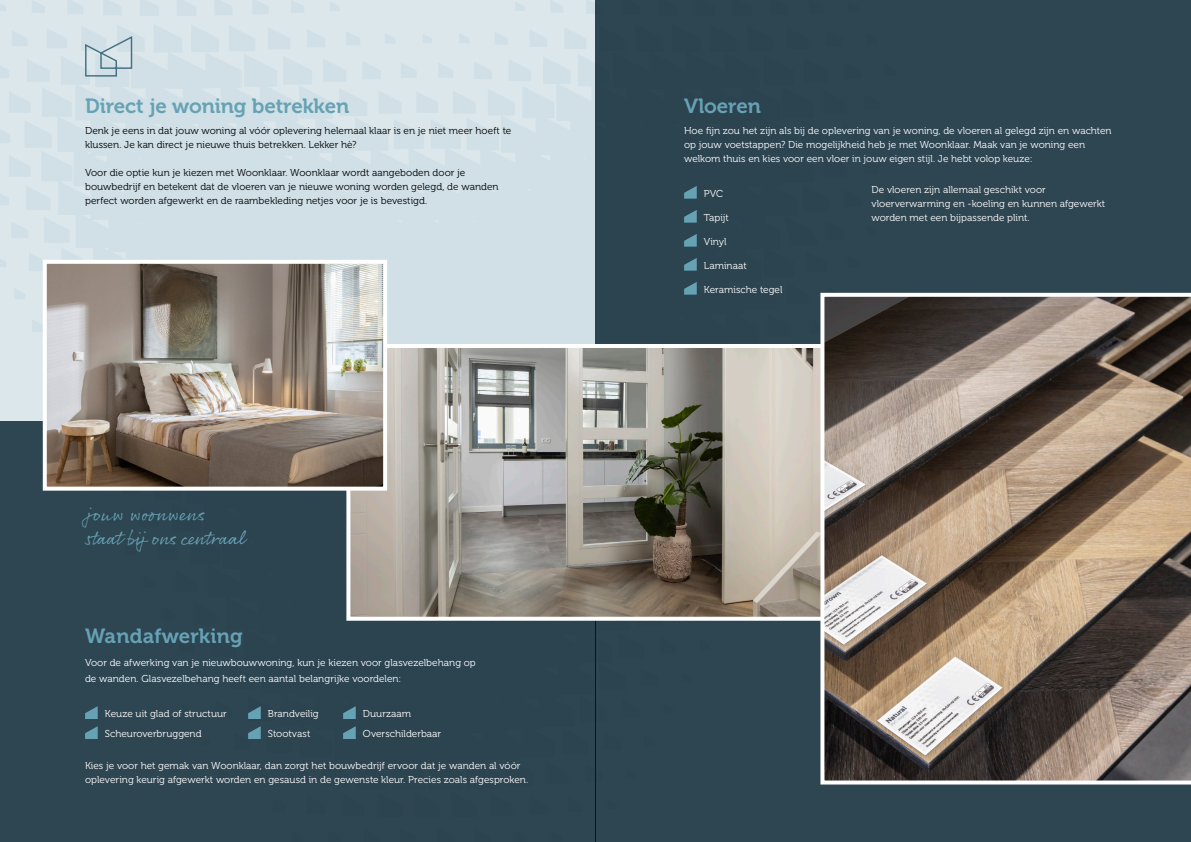
<style>
.page{position:relative;width:1191px;height:842px;background:#fff}
.page>*{position:absolute;margin:0;border:0;box-sizing:border-box;transform-origin:0 0}
.t1{font:20.5px "Museo 700";letter-spacing:-.005em;color:#66a2b4}
.t2{font:19.5px "Rollerscript Rough";letter-spacing:-.025em;color:#66a2b4}
.t3{font:19.5px "Rollerscript Rough";letter-spacing:.005em;color:#66a2b4}
.t4{font:10px/14px "Museo 300";color:#fff}
.t5{font:10px/14px "Museo 300";color:#000}
</style>
<div class="page">
<svg style="left:0;top:0;width:595px;height:421px;background:#d4e2e8"></svg>
<div style="left:595px;top:0;width:596px;height:842px;background:#2e4552"></div>
<div style="left:0;top:421px;width:595px;height:421px;background:#2e4552"></div>
<svg style="left:85px;top:706px;width:13px;height:13px"></svg>
<svg style="left:85px;top:726px;width:13px;height:13px"></svg>
<svg style="left:248px;top:706px;width:13px;height:13px"></svg>
<svg style="left:248px;top:726px;width:13px;height:13px"></svg>
<svg style="left:343px;top:706px;width:13px;height:13px"></svg>
<svg style="left:343px;top:726px;width:13px;height:13px"></svg>
<svg style="left:684px;top:186px;width:13px;height:13px"></svg>
<svg style="left:684px;top:210px;width:13px;height:13px"></svg>
<svg style="left:684px;top:234px;width:13px;height:13px"></svg>
<svg style="left:684px;top:258px;width:13px;height:13px"></svg>
<svg style="left:684px;top:282px;width:13px;height:13px"></svg>
<svg style="left:84px;top:35px;width:49px;height:42px;background:#bed0d8"></svg>
<img style="left:351px;top:349px;width:469px;height:267px">
<div style="left:346px;top:344px;width:498px;height:277px;border:4px solid #fff"></div>
<svg style="left:820px;top:293px;width:371px;height:491px;background:#847669"></svg>
<img style="left:48px;top:265px;width:334px;height:221px">
<div style="left:43px;top:260px;width:344px;height:231px;border:4px solid #fff"></div>
<p class="t1" style="left:85px;top:94px;width:266px">Direct je woning betrekken</p>
<p class="t5" style="left:85px;top:123px;width:428px">Denk je eens in dat jouw woning al vóór oplevering helemaal klaar is en je niet meer hoeft te klussen. Je kan direct je nieuwe thuis betrekken. Lekker hè?</p>
<p class="t5" style="left:85px;top:165px;width:415px">Voor die optie kun je kiezen met Woonklaar. Woonklaar wordt aangeboden door je bouwbedrijf en betekent dat de vloeren van je nieuwe woning worden gelegd, de wanden perfect worden afgewerkt en de raambekleding netjes voor je is bevestigd.</p>
<p class="t3" style="left:85px;top:502px;width:121px">jouw woonwens</p>
<p class="t2" style="left:85px;top:526px;width:164px">staat bij ons centraal</p>
<p class="t1" style="left:85px;top:625px;width:159px">Wandafwerking</p>
<p class="t4" style="left:85px;top:656px;width:392px">Voor de afwerking van je nieuwbouwwoning, kun je kiezen voor glasvezelbehang op</p>
<p class="t4" style="left:85px;top:672px;width:318px">de wanden. Glasvezelbehang heeft een aantal belangrijke voordelen:</p>
<p class="t4" style="left:105px;top:707px;width:123px">Keuze uit glad of structuur</p>
<p class="t4" style="left:105px;top:727px;width:98px">Scheuroverbruggend</p>
<p class="t4" style="left:268px;top:707px;width:52px">Brandveilig</p>
<p class="t4" style="left:268px;top:727px;width:44px">Stootvast</p>
<p class="t4" style="left:363px;top:707px;width:50px">Duurzaam</p>
<p class="t4" style="left:363px;top:727px;width:80px">Overschilderbaar</p>
<p class="t4" style="left:85px;top:758px;width:445px">Kies je voor het gemak van Woonklaar, dan zorgt het bouwbedrijf ervoor dat je wanden al vóór oplevering keurig afgewerkt worden en gesausd in de gewenste kleur. Precies zoals afgesproken.</p>
<p class="t1" style="left:684px;top:94px;width:78px">Vloeren</p>
<p class="t4" style="left:684px;top:123px;width:429px">Hoe fijn zou het zijn als bij de oplevering van je woning, de vloeren al gelegd zijn en wachten op jouw voetstappen? Die mogelijkheid heb je met Woonklaar. Maak van je woning een</p>
<p class="t4" style="left:684px;top:151px;width:350px">welkom thuis en kies voor een vloer in jouw eigen stijl. Je hebt volop keuze:</p>
<p class="t4" style="left:871px;top:183px;width:235px">De vloeren zijn allemaal geschikt voor vloerverwarming en -koeling en kunnen afgewerkt worden met een bijpassende plint.</p>
<p class="t4" style="left:704px;top:187px;width:21px">PVC</p>
<p class="t4" style="left:704px;top:211px;width:26px">Tapijt</p>
<p class="t4" style="left:704px;top:235px;width:24px">Vinyl</p>
<p class="t4" style="left:704px;top:259px;width:44px">Laminaat</p>
<p class="t4" style="left:704px;top:283px;width:80px">Keramische tegel</p>
</div>
